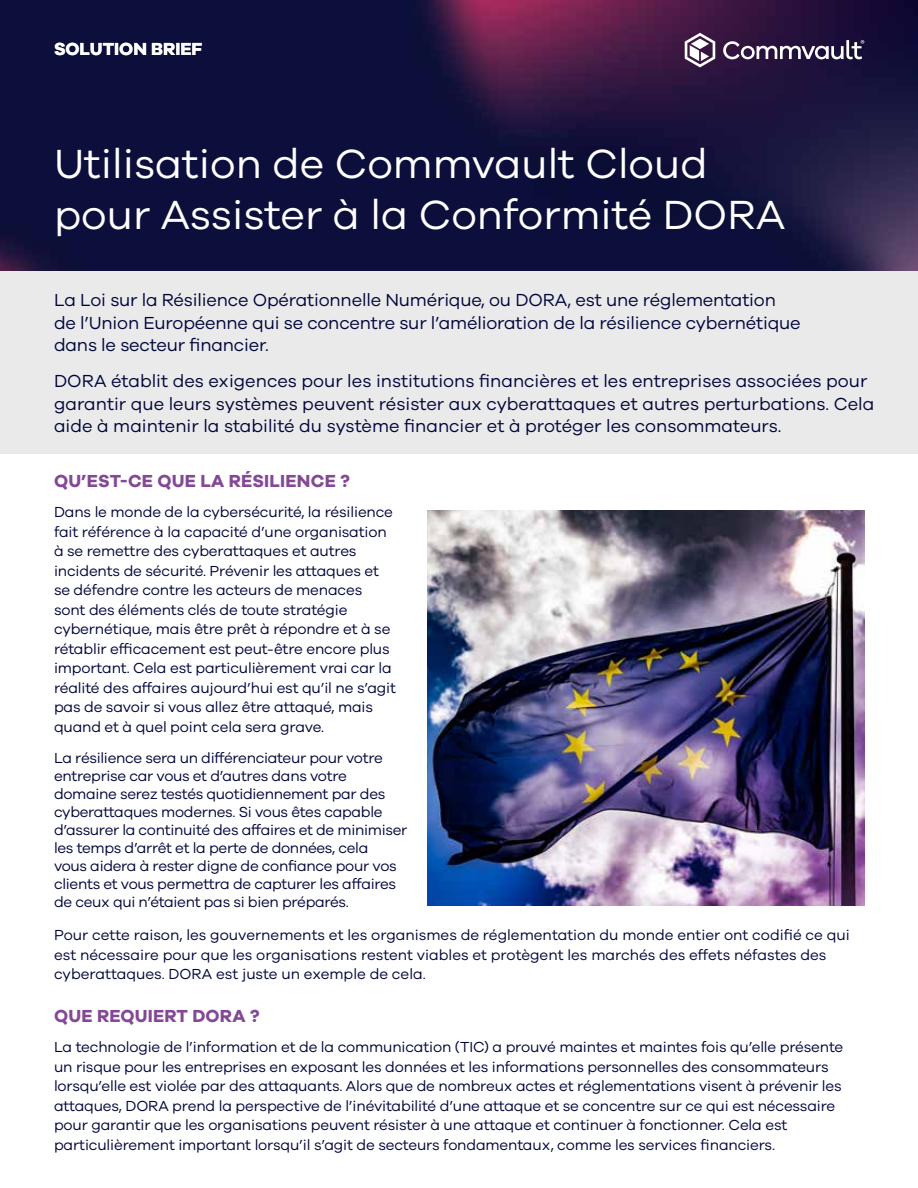
<style>
.page{position:relative;width:918px;height:1188px;background:#fff}
.page>*{position:absolute;margin:0;border:0;box-sizing:border-box;transform-origin:0 0}
.t1{font:42px/50.4px "Galano Grotesque";color:#fff}
.t2{font:18px/22.5px "Galano Grotesque";letter-spacing:-.01em;color:#00053b}
.t3{font:700 18px "Galano Grotesque";letter-spacing:.01em;color:#844896}
.t4{font:700 18px "Galano Grotesque";color:#fff}
.t5{font:15px/19.5px "Galano Grotesque";letter-spacing:-.01em;color:#00053b}
</style>
<div class="page">
<img style="left:0;top:0;width:918px;height:271px">
<svg style="left:685px;top:33px;width:30px;height:34px"></svg>
<svg style="left:723px;top:40px;width:141px;height:19px"></svg>
<div style="left:0;top:271px;width:918px;height:183px;background:#eaeaea"></div>
<img style="left:428px;top:511px;width:436px;height:394px">
<p class="t4" style="left:54px;top:38px;width:150px">SOLUTION BRIEF</p>
<h1 class="t1" style="left:54px;top:138px;width:733px">Utilisation de Commvault Cloud pour Assister à la Conformité DORA</h1>
<p class="t2" style="left:54px;top:288px;width:748px">La Loi sur la Résilience Opérationnelle Numérique, ou DORA, est une réglementation de l’Union Européenne qui se concentre sur l’amélioration de la résilience cybernétique dans le secteur financier.</p>
<p class="t2" style="left:54px;top:369px;width:822px">DORA établit des exigences pour les institutions financières et les entreprises associées pour garantir que leurs systèmes peuvent résister aux cyberattaques et autres perturbations. Cela aide à maintenir la stabilité du système financier et à protéger les consommateurs.</p>
<p class="t3" style="left:54px;top:470px;width:297px">QU’EST-CE QUE LA RÉSILIENCE ?</p>
<p class="t5" style="left:54px;top:502px;width:344px">Dans le monde de la cybersécurité, la résilience fait référence à la capacité d’une organisation à se remettre des cyberattaques et autres incidents de sécurité. Prévenir les attaques et se défendre contre les acteurs de menaces sont des éléments clés de toute stratégie cybernétique, mais être prêt à répondre et à se rétablir efficacement est peut-être encore plus important. Cela est particulièrement vrai car la réalité des affaires aujourd’hui est qu’il ne s’agit pas de savoir si vous allez être attaqué, mais quand et à quel point cela sera grave.</p>
<p class="t5" style="left:54px;top:749px;width:355px;line-height:18px">La résilience sera un différenciateur pour votre entreprise car vous et d’autres dans votre domaine serez testés quotidiennement par des cyberattaques modernes. Si vous êtes capable d’assurer la continuité des affaires et de minimiser les temps d’arrêt et la perte de données, cela<br>vous aidera à rester digne de confiance pour vos clients et vous permettra de capturer les affaires de ceux qui n’étaient pas si bien préparés.</p>
<p class="t5" style="left:54px;top:925px;width:797px">Pour cette raison, les gouvernements et les organismes de réglementation du monde entier ont codifié ce qui est nécessaire pour que les organisations restent viables et protègent les marchés des effets néfastes des cyberattaques. DORA est juste un exemple de cela.</p>
<p class="t3" style="left:54px;top:1004px;width:207px">QUE REQUIERT DORA ?</p>
<p class="t5" style="left:54px;top:1037px;width:791px">La technologie de l’information et de la communication (TIC) a prouvé maintes et maintes fois qu’elle présente un risque pour les entreprises en exposant les données et les informations personnelles des consommateurs lorsqu’elle est violée par des attaquants. Alors que de nombreux actes et réglementations visent à prévenir les attaques, DORA prend la perspective de l’inévitabilité d’une attaque et se concentre sur ce qui est nécessaire pour garantir que les organisations peuvent résister à une attaque et continuer à fonctionner. Cela est particulièrement important lorsqu’il s’agit de secteurs fondamentaux, comme les services financiers.</p>
</div>
